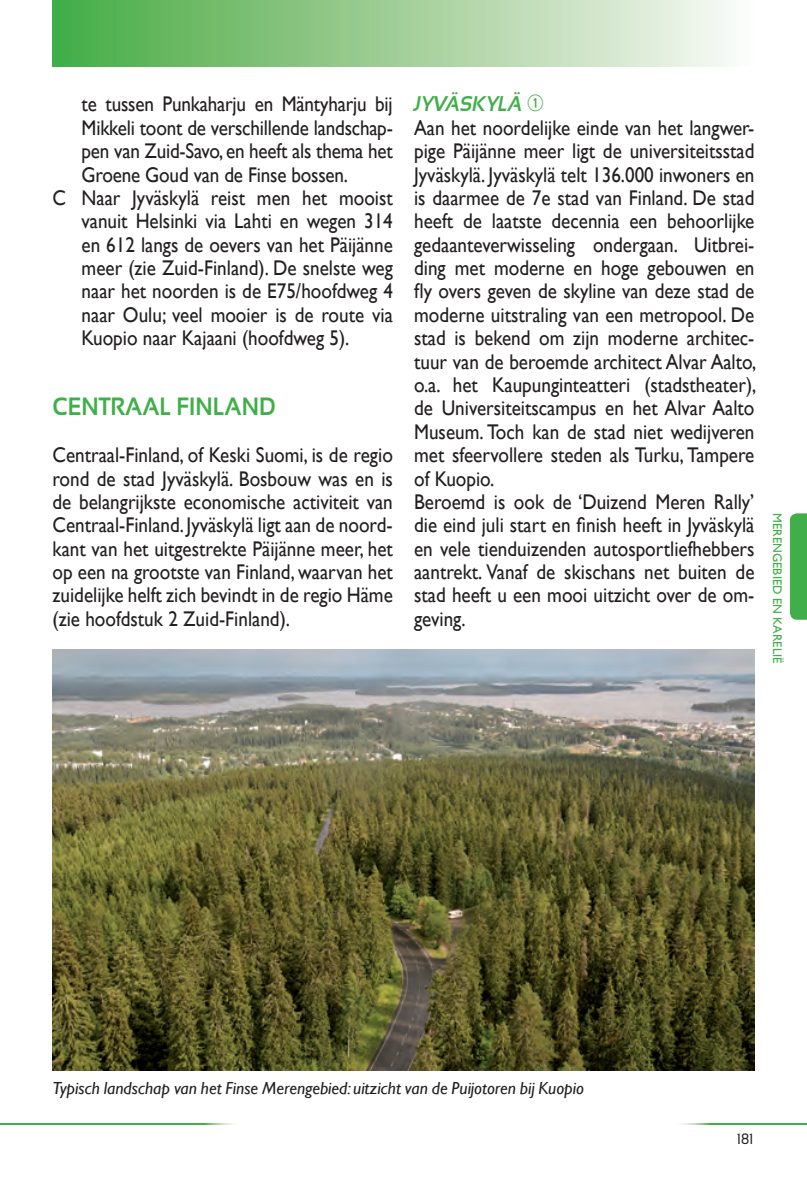
<style>
.page{position:relative;width:807px;height:1184px;background:#fff}
.page>*{position:absolute;margin:0;border:0;box-sizing:border-box;transform-origin:0 0}
.t1{font:700 25px "Sansation";color:#40ae49;scale:.9 1}
.t2{font:21.25px/23.5px "Gill Sans";color:#231f20;text-align:justify;scale:.9 1}
.t3{font:italic 700 21.25px "Sansation";color:#40ae49;scale:.9 1}
.t4{font:italic 17.5px "Gill Sans";color:#231f20}
.t5{font:15px "Sansation";color:#231f20;scale:.9 1}
.t6{font:12.5px "Gill Sans";color:#40ae49}
</style>
<div class="page">
<div style="left:52px;top:0;width:701px;height:67px;background:linear-gradient(to right,#46a941,#fcf9f6)"></div>
<div style="left:790px;top:513px;width:17px;height:106px;background:#40ae49"></div>
<img style="left:52px;top:649px;width:702px;height:421px">
<img style="left:0;top:1123px;width:234px;height:1px">
<img style="left:681px;top:1123px;width:126px;height:1px">
<p class="t2" style="left:82px;top:93px;width:347px">te tussen Punkaharju en Mäntyharju bij</p>
<p class="t2" style="left:82px;top:116px;width:347px">Mikkeli toont de verschillende landschap-</p>
<p class="t2" style="left:82px;top:140px;width:347px">pen van Zuid-Savo, en heeft als thema het</p>
<p class="t2" style="left:82px;top:163px;width:297px">Groene Goud van de Finse bossen.</p>
<p class="t2" style="left:53px;top:186px;width:379px">C Naar Jyväskylä reist men het mooist</p>
<p class="t2" style="left:82px;top:210px;width:347px">vanuit Helsinki via Lahti en wegen 314</p>
<p class="t2" style="left:82px;top:233px;width:347px">en 612 langs de oevers van het Päijänne</p>
<p class="t2" style="left:82px;top:256px;width:347px">meer (zie Zuid-Finland). De snelste weg</p>
<p class="t2" style="left:82px;top:280px;width:347px">naar het noorden is de E75/hoofdweg 4</p>
<p class="t2" style="left:82px;top:303px;width:347px">naar Oulu; veel mooier is de route via</p>
<p class="t2" style="left:82px;top:327px;width:299px">Kuopio naar Kajaani (hoofdweg 5).</p>
<p class="t1" style="left:52px;top:393px;width:249px">CENTRAAL FINLAND</p>
<p class="t2" style="left:52px;top:444px;width:380px">Centraal-Finland, of Keski Suomi, is de regio rond de stad Jyväskylä. Bosbouw was en is de belangrijkste economische activiteit van Centraal-Finland. Jyväskylä ligt aan de noord&shy;kant van het uitgestrekte Päijänne meer, het op een na grootste van Finland, waarvan het zuidelijke helft zich bevindt in de regio Häme (zie hoofdstuk 2 Zuid-Finland).</p>
<p class="t3" style="left:414px;top:92px;width:122px">JYVÄSKYLÄ</p>
<p class="t2" style="left:414px;top:116px;width:382px;text-align:left">Aan het noordelijke einde van het langwer&shy;pige Päijänne meer ligt de universiteitsstad Jyväskylä. Jyväskylä telt 136.000 inwoners en is daarmee de 7e stad van Finland. De stad heeft de laatste decennia een behoorlijke gedaanteverwisseling ondergaan. Uitbrei&shy;ding met moderne en hoge gebouwen en fly overs geven de skyline van deze stad de moderne uitstraling van een metropool. De stad is bekend om zijn moderne architec&shy;tuur van de beroemde architect Alvar Aalto, o.a. het Kaupunginteatteri (stadstheater), de Universiteitscampus en het Alvar Aalto Museum. Toch kan de stad niet wedijveren met sfeervollere steden als Turku, Tampere of Kuopio.<br>Beroemd is ook de ‘Duizend Meren Rally’ die eind juli start en finish heeft in Jyväskylä en vele tienduizenden autosportliefhebbers aantrekt. Vanaf de skischans net buiten de stad heeft u een mooi uitzicht over de om&shy;geving.</p>
<p class="t6" style="left:784px;top:513px;width:151px;rotate:90deg">MERENGEBIED EN KARELIË</p>
<p class="t4" style="left:52px;top:1077px;width:533px">Typisch landschap van het Finse Merengebied: uitzicht van de Puijotoren bij Kuopio</p>
<p class="t5" style="left:737px;top:1130px;width:20px">181</p>
</div>
